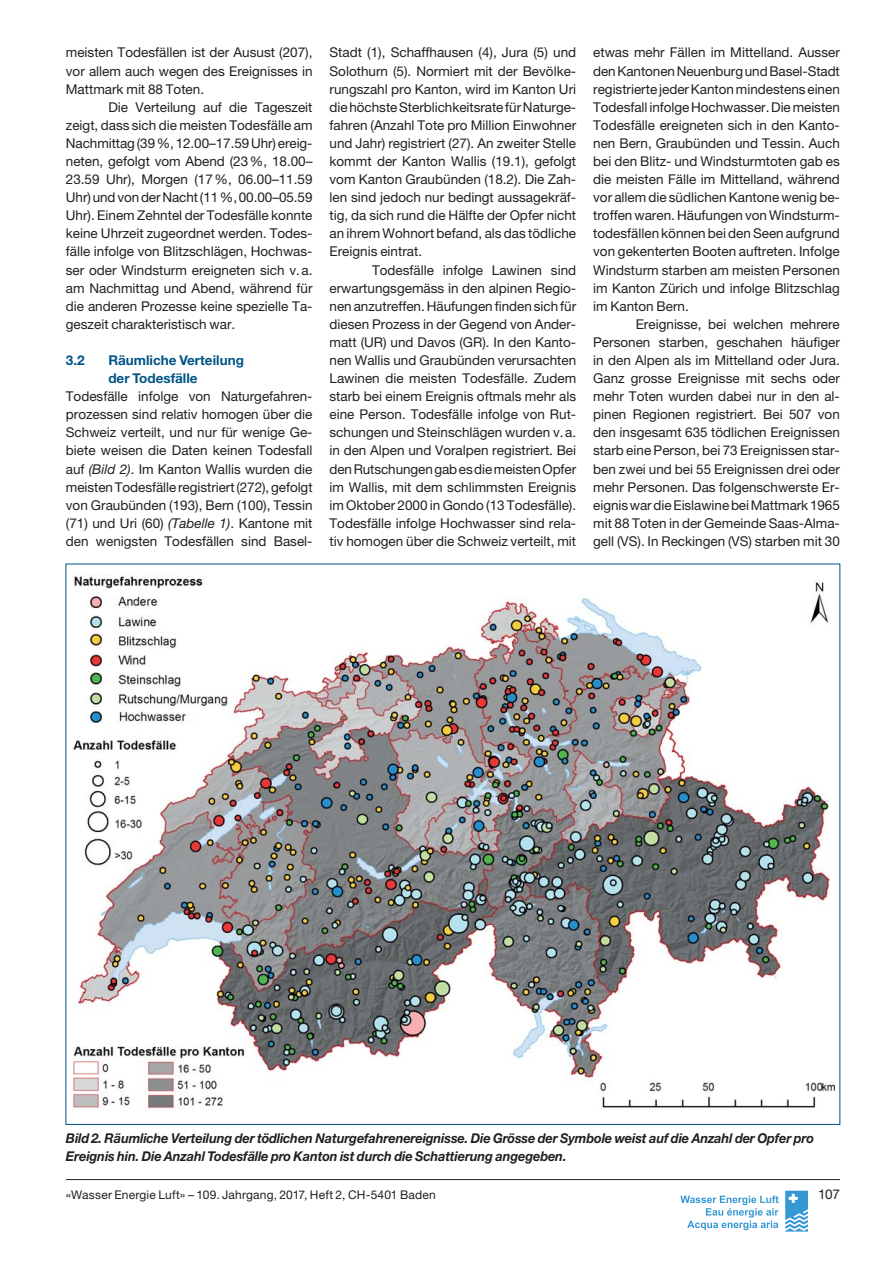
<style>
.page{position:relative;width:893px;height:1263px;background:#fff}
.page>*{position:absolute;margin:0;border:0;box-sizing:border-box;transform-origin:0 0}
.t1{font:13.5px/18.1px "Helvetica Neue";color:#231f20;text-align:justify}
.t2{font:italic 700 13.5px/18.1px "Helvetica Neue";letter-spacing:-.01em;color:#231f20;scale:.95 1}
.t3{font:700 13.5px/18.1px "Helvetica Neue";color:#005387}
.t4{font:12px "Helvetica Neue";letter-spacing:.01em;color:#231f20}
.s1{font-style:italic}
</style>
<div class="page">
<hr style="left:66px;top:1179px;width:774px;height:1px;background:#231f20">
<svg style="left:785px;top:1191px;width:23px;height:41px"></svg>
<svg style="left:680px;top:1196px;width:98px;height:34px"></svg>
<img style="left:69px;top:575px;width:765px;height:535px">
<p class="t1" style="left:66px;top:45px;width:248px">meisten Todesfällen ist der Ausust (207), vor allem auch wegen des Ereignisses in Mattmark mit 88 Toten.</p>
<p class="t1" style="left:66px;top:99px;width:248px;text-indent:43px">Die Verteilung auf die Tageszeit zeigt, dass sich die meisten Todesfälle am Nachmittag (39 %, 12.00–17.59 Uhr) ereig&shy;neten, gefolgt vom Abend (23 %, 18.00– 23.59 Uhr), Morgen (17 %, 06.00–11.59<br>Uhr) und von der Nacht (11 %, 00.00–05.59<br>Uhr). Einem Zehntel der Todesfälle konnte keine Uhrzeit zugeordnet werden. Todes&shy;fälle infolge von Blitzschlägen, Hochwas&shy;ser oder Windsturm ereigneten sich v. a. am Nachmittag und Abend, während für die anderen Prozesse keine spezielle Ta&shy;geszeit charakteristisch war.</p>
<p class="t3" style="left:66px;top:352px;width:20px">3.2</p>
<p class="t3" style="left:108px;top:352px;width:137px">Räumliche Verteilung der Todesfälle</p>
<p class="t1" style="left:66px;top:389px;width:248px">Todesfälle infolge von Naturgefahren&shy;prozessen sind relativ homogen über die Schweiz verteilt, und nur für wenige Ge&shy;biete weisen die Daten keinen Todesfall auf <span class="s1">(Bild 2)</span>. Im Kanton Wallis wurden die meisten Todesfälle registriert (272), gefolgt von Graubünden (193), Bern (100), Tessin (71) und Uri (60) <span class="s1">(Tabelle 1)</span>. Kantone mit den wenigsten Todesfällen sind Basel-</p>
<p class="t1" style="left:329px;top:45px;width:248px">Stadt (1), Schaffhausen (4), Jura (5) und Solothurn (5). Normiert mit der Bevölke&shy;rungszahl pro Kanton, wird im Kanton Uri die höchste Sterblichkeitsrate für Naturge&shy;fahren (Anzahl Tote pro Million Einwohner und Jahr) registriert (27). An zweiter Stelle kommt der Kanton Wallis (19.1), gefolgt vom Kanton Graubünden (18.2). Die Zah&shy;len sind jedoch nur bedingt aussagekräf&shy;tig, da sich rund die Hälfte der Opfer nicht an ihrem Wohnort befand, als das tödliche Ereignis eintrat.</p>
<p class="t1" style="left:329px;top:262px;width:248px;text-indent:43px">Todesfälle infolge Lawinen sind erwartungsgemäss in den alpinen Regio&shy;nen anzutreffen. Häufungen finden sich für diesen Prozess in der Gegend von Ander&shy;matt (UR) und Davos (GR). In den Kanto&shy;nen Wallis und Graubünden verursachten Lawinen die meisten Todesfälle. Zudem starb bei einem Ereignis oftmals mehr als eine Person. Todesfälle infolge von Rut&shy;schungen und Steinschlägen wurden v. a. in den Alpen und Voralpen registriert. Bei den Rutschungen gab es die meisten Opfer im Wallis, mit dem schlimmsten Ereignis im Oktober 2000 in Gondo (13 Todesfälle).<br>Todesfälle infolge Hochwasser sind rela&shy;tiv homogen über die Schweiz verteilt, mit</p>
<p class="t1" style="left:593px;top:45px;width:248px">etwas mehr Fällen im Mittelland. Ausser den Kantonen Neuenburg und Basel-Stadt registrierte jeder Kanton mindestens einen Todesfall infolge Hochwasser. Die meisten Todesfälle ereigneten sich in den Kanto&shy;nen Bern, Graubünden und Tessin. Auch bei den Blitz- und Windsturmtoten gab es die meisten Fälle im Mittelland, während vor allem die südlichen Kantone wenig be&shy;troffen waren. Häufungen von Windsturm&shy;todesfällen können bei den Seen aufgrund von gekenterten Booten auftreten. Infolge Windsturm starben am meisten Personen im Kanton Zürich und infolge Blitzschlag im Kanton Bern.</p>
<p class="t1" style="left:593px;top:316px;width:248px;text-indent:43px">Ereignisse, bei welchen mehrere Personen starben, geschahen häufiger in den Alpen als im Mittelland oder Jura.<br>Ganz grosse Ereignisse mit sechs oder mehr Toten wurden dabei nur in den al&shy;pinen Regionen registriert. Bei 507 von den insgesamt 635 tödlichen Ereignissen starb eine Person, bei 73 Ereignissen star&shy;ben zwei und bei 55 Ereignissen drei oder mehr Personen. Das folgenschwerste Er&shy;eignis war die Eislawine bei Mattmark 1965 mit 88 Toten in der Gemeinde Saas-Alma&shy;gell (VS). In Reckingen (VS) starben mit 30</p>
<p class="t2" style="left:66px;top:1130px;width:789px">Bild 2. Räumliche Verteilung der tödlichen Naturgefahrenereignisse. Die Grösse der Symbole weist auf die Anzahl der Opfer pro<br>Ereignis hin. Die Anzahl Todesfälle pro Kanton ist durch die Schattierung angegeben.</p>
<p class="t4" style="left:66px;top:1191px;width:371px">«Wasser Energie Luft» – 109. Jahrgang, 2017, Heft 2, CH-5401 Baden</p>
<p class="t1" style="left:818px;top:1187px;width:23px">107</p>
</div>
